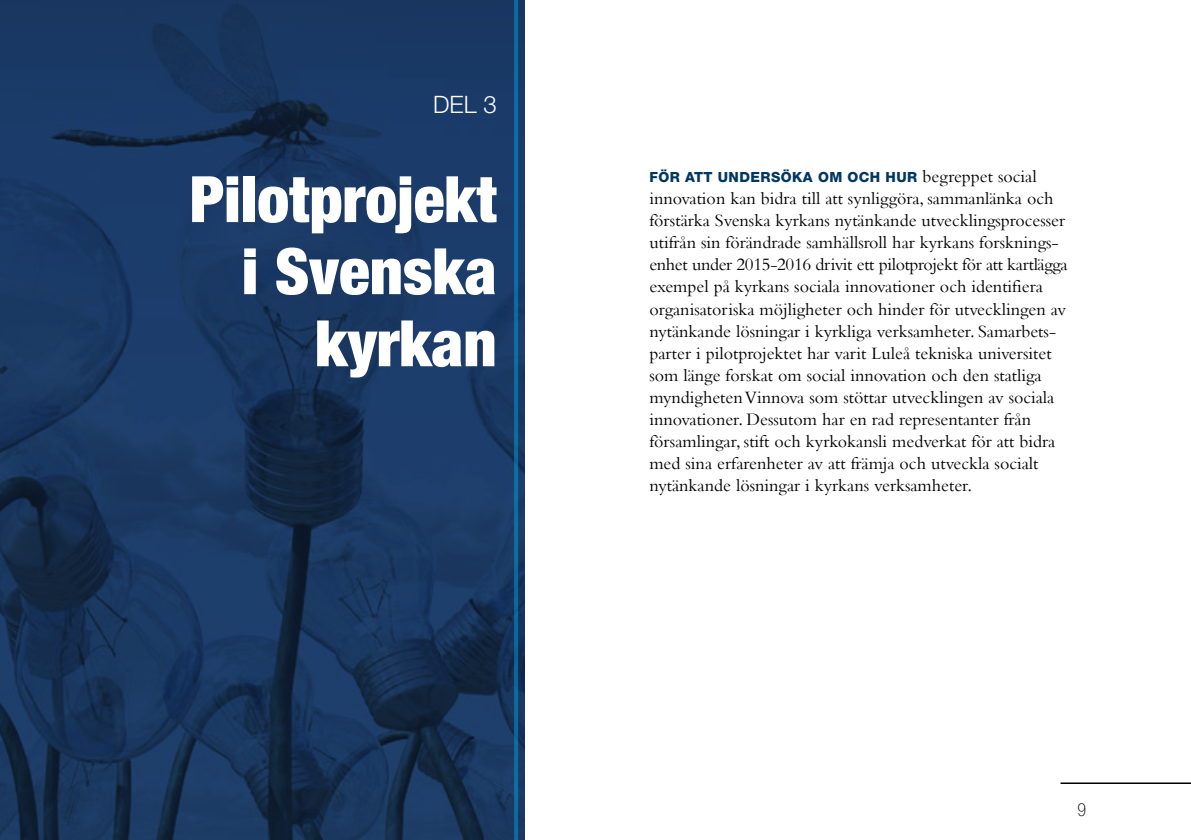
<style>
.page{position:relative;width:1191px;height:840px;background:#fff}
.page>*{position:absolute;margin:0;border:0;box-sizing:border-box;transform-origin:0 0}
.t1{font:900 condensed 64px/72px "Helvetica Neue";color:#fff;text-align:right}
.t2{font:300 24px "Helvetica Neue";color:#fff}
.t3{font:18px/22px "Bembo";color:#000}
.t4{font:100 condensed 18px "Helvetica Neue";color:#000}
.t5{font:800 14px "Helvetica Neue";letter-spacing:.03em;color:#003761}
.s1{font-family:"Bembo";font-weight:400;font-size:18px;color:#000}
</style>
<div class="page">
<hr style="left:1060px;top:782px;width:131px;height:1px;background:#000">
<img style="left:0;top:0;width:524px;height:839px">
<hr style="left:514px;top:0;width:4px;height:839px;background:#0d6ba2">
<h2 class="t2" style="left:433px;top:90px;width:65px">DEL 3</h2>
<h1 class="t1" style="left:190px;top:162px;width:308px">Pilotprojekt i Svenska kyrkan</h1>
<p class="t5" style="left:649px;top:169px;width:389px">FÖR ATT UNDERSÖKA OM OCH HUR <span class="s1">begreppet social</span></p>
<p class="t3" style="left:649px;top:187px;width:420px">innovation kan bidra till att synliggöra, sammanlänka och förstärka Svenska kyrkans nytänkande utvecklingsprocesser utifrån sin förändrade samhällsroll har kyrkans forsknings&shy;enhet under 2015-2016 drivit ett pilotprojekt för att kartlägga exempel på kyrkans sociala innovationer och identifiera organisatoriska möjligheter och hinder för utvecklingen av nytänkande lösningar i kyrkliga verksamheter. Samarbets&shy;parter i pilotprojektet har varit Luleå tekniska universitet som länge forskat om social innovation och den statliga myndigheten Vinnova som stöttar utvecklingen av sociala innovationer. Dessutom har en rad representanter från församlingar, stift och kyrkokansli medverkat för att bidra med sina erfarenheter av att främja och utveckla socialt nytänkande lösningar i kyrkans verksamheter.</p>
<p class="t4" style="left:1077px;top:799px;width:10px">9</p>
</div>
